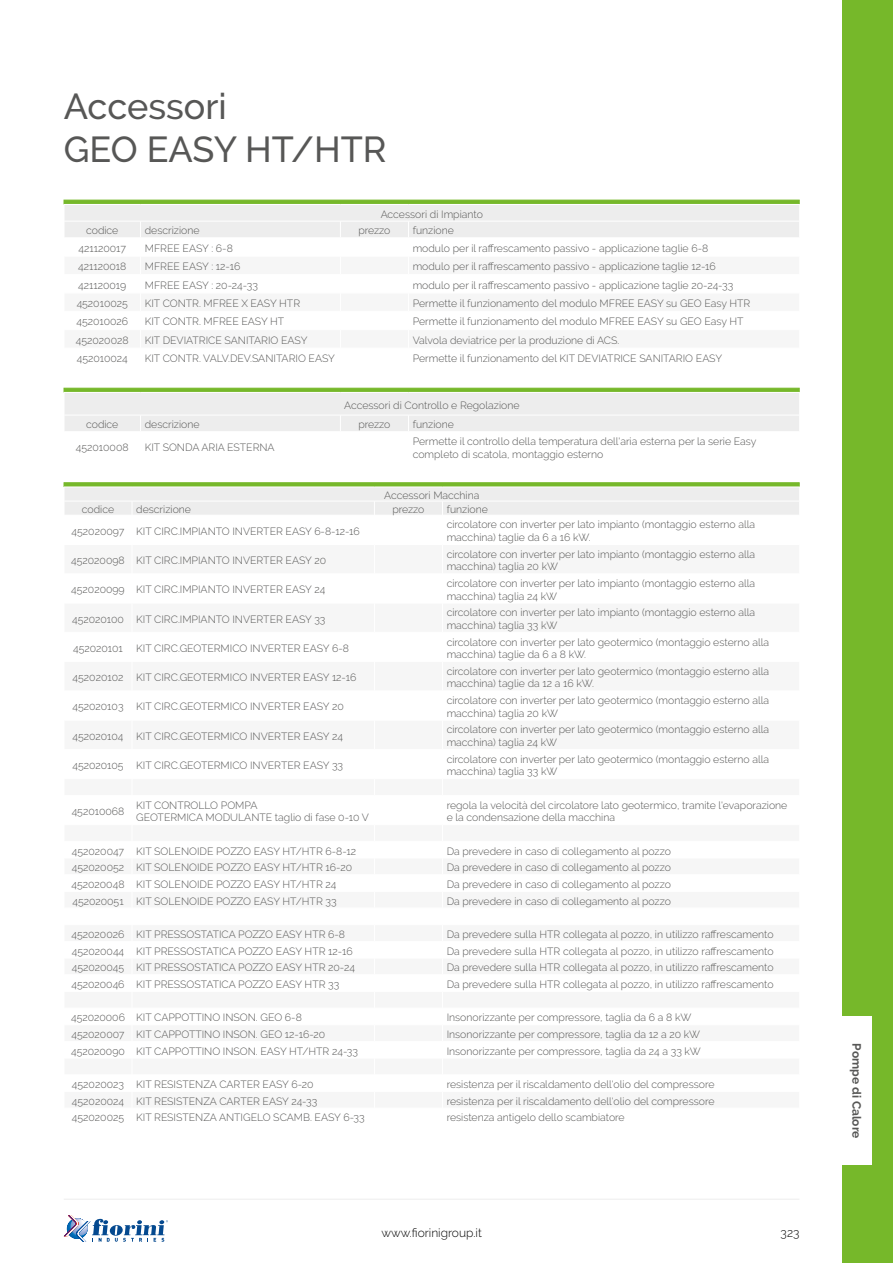
<style>
.page{position:relative;width:893px;height:1263px;background:#fff}
.page>*{position:absolute;margin:0;border:0;box-sizing:border-box;transform-origin:0 0}
.t1{font:500 36px/43.2px "Raleway";color:#575756}
.t2{font:300 12px "Raleway";color:#000}
.t3{font:700 12px "Raleway";color:#575756}
.t4{font:300 10.5px/12.6px "Raleway";color:#575756}
</style>
<div class="page">
<div style="left:842px;top:0;width:51px;height:1263px;background:#76b82a"></div>
<div style="left:829px;top:1016px;width:43px;height:149px;background:#fff"></div>
<hr style="left:64px;top:1199px;width:735px;height:1px;background:#ededed">
<svg style="left:64px;top:1215px;width:104px;height:27px"></svg>
<div style="left:64px;top:200px;width:735px;height:4px;background:#76b82a;border:1px solid #76b82a"></div>
<svg style="left:64px;top:388px;width:735px;height:4px;background:#79b930"></svg>
<svg style="left:64px;top:482px;width:735px;height:5px;background:#89c147"></svg>
<div style="left:65px;top:204px;width:734px;height:33px;background:#ededed"></div>
<div style="left:65px;top:392px;width:734px;height:39px;background:#ededed"></div>
<div style="left:65px;top:487px;width:734px;height:28px;background:#ededed"></div>
<h1 class="t1" style="left:64px;top:85px;width:324px">Accessori<br>GEO EASY HT/HTR</h1>
<p class="t4" style="left:381px;top:208px;width:104px">Accessori di Impianto</p>
<p class="t4" style="left:86px;top:224px;width:34px">codice</p>
<p class="t4" style="left:145px;top:224px;width:56px">descrizione</p>
<p class="t4" style="left:358px;top:224px;width:34px">prezzo</p>
<p class="t4" style="left:413px;top:224px;width:43px">funzione</p>
<p class="t4" style="left:79px;top:242px;width:49px">421120017</p>
<p class="t4" style="left:145px;top:242px;width:90px">MFREE EASY : 6-8</p>
<p class="t4" style="left:413px;top:242px;width:297px">modulo per il raffrescamento passivo - applicazione taglie 6-8</p>
<p class="t4" style="left:78px;top:260px;width:50px">421120018</p>
<p class="t4" style="left:145px;top:260px;width:97px">MFREE EASY : 12-16</p>
<p class="t4" style="left:413px;top:260px;width:305px">modulo per il raffrescamento passivo - applicazione taglie 12-16</p>
<p class="t4" style="left:78px;top:279px;width:50px">421120019</p>
<p class="t4" style="left:145px;top:279px;width:115px">MFREE EASY : 20-24-33</p>
<p class="t4" style="left:413px;top:279px;width:322px">modulo per il raffrescamento passivo - applicazione taglie 20-24-33</p>
<p class="t4" style="left:77px;top:297px;width:53px">452010025</p>
<p class="t4" style="left:145px;top:297px;width:157px">KIT CONTR. MFREE X EASY HTR</p>
<p class="t4" style="left:413px;top:297px;width:339px">Permette il funzionamento del modulo MFREE EASY su GEO Easy HTR</p>
<p class="t4" style="left:76px;top:315px;width:53px">452010026</p>
<p class="t4" style="left:145px;top:315px;width:141px">KIT CONTR. MFREE EASY HT</p>
<p class="t4" style="left:413px;top:315px;width:332px">Permette il funzionamento del modulo MFREE EASY su GEO Easy HT</p>
<p class="t4" style="left:76px;top:334px;width:54px">452020028</p>
<p class="t4" style="left:145px;top:334px;width:164px">KIT DEVIATRICE SANITARIO EASY</p>
<p class="t4" style="left:413px;top:334px;width:208px">Valvola deviatrice per la produzione di ACS.</p>
<p class="t4" style="left:77px;top:352px;width:53px">452010024</p>
<p class="t4" style="left:145px;top:352px;width:192px">KIT CONTR. VALV.DEV.SANITARIO EASY</p>
<p class="t4" style="left:413px;top:352px;width:311px">Permette il funzionamento del KIT DEVIATRICE SANITARIO EASY</p>
<p class="t4" style="left:344px;top:399px;width:177px">Accessori di Controllo e Regolazione</p>
<p class="t4" style="left:86px;top:418px;width:34px">codice</p>
<p class="t4" style="left:145px;top:418px;width:56px">descrizione</p>
<p class="t4" style="left:358px;top:418px;width:34px">prezzo</p>
<p class="t4" style="left:413px;top:418px;width:43px">funzione</p>
<p class="t4" style="left:76px;top:441px;width:54px">452010008</p>
<p class="t4" style="left:145px;top:441px;width:131px">KIT SONDA ARIA ESTERNA</p>
<p class="t4" style="left:413px;top:435px;width:345px">Permette il controllo della temperatura dell'aria esterna per la serie Easy completo di scatola, montaggio esterno</p>
<p class="t4" style="left:384px;top:489px;width:97px">Accessori Macchina</p>
<p class="t4" style="left:82px;top:503px;width:34px">codice</p>
<p class="t4" style="left:136px;top:503px;width:56px">descrizione</p>
<p class="t4" style="left:392px;top:503px;width:34px">prezzo</p>
<p class="t4" style="left:447px;top:503px;width:43px">funzione</p>
<p class="t4" style="left:72px;top:525px;width:290px">452020097 KIT CIRC.IMPIANTO INVERTER EASY 6-8-12-16</p>
<p class="t4" style="left:447px;top:518px;width:310px">circolatore con inverter per lato impianto (montaggio esterno alla macchina) taglie da 6 a 16 kW.</p>
<p class="t4" style="left:71px;top:554px;width:256px">452020098 KIT CIRC.IMPIANTO INVERTER EASY 20</p>
<p class="t4" style="left:447px;top:548px;width:310px">circolatore con inverter per lato impianto (montaggio esterno alla macchina) taglia 20 kW</p>
<p class="t4" style="left:71px;top:583px;width:255px">452020099 KIT CIRC.IMPIANTO INVERTER EASY 24</p>
<p class="t4" style="left:447px;top:577px;width:310px">circolatore con inverter per lato impianto (montaggio esterno alla macchina) taglia 24 kW</p>
<p class="t4" style="left:72px;top:613px;width:255px">452020100 KIT CIRC.IMPIANTO INVERTER EASY 33</p>
<p class="t4" style="left:447px;top:606px;width:310px">circolatore con inverter per lato impianto (montaggio esterno alla macchina) taglia 33 kW</p>
<p class="t4" style="left:73px;top:642px;width:51px">452020101</p>
<p class="t4" style="left:136px;top:642px;width:214px">KIT CIRC.GEOTERMICO INVERTER EASY 6-8</p>
<p class="t4" style="left:447px;top:635px;width:324px">circolatore con inverter per lato geotermico (montaggio esterno alla macchina) taglie da 6 a 8 kW.</p>
<p class="t4" style="left:73px;top:671px;width:285px">452020102 KIT CIRC.GEOTERMICO INVERTER EASY 12-16</p>
<p class="t4" style="left:447px;top:665px;width:324px">circolatore con inverter per lato geotermico (montaggio esterno alla macchina) taglie da 12 a 16 kW.</p>
<p class="t4" style="left:72px;top:700px;width:273px">452020103 KIT CIRC.GEOTERMICO INVERTER EASY 20</p>
<p class="t4" style="left:447px;top:694px;width:324px">circolatore con inverter per lato geotermico (montaggio esterno alla macchina) taglia 20 kW</p>
<p class="t4" style="left:72px;top:730px;width:272px">452020104 KIT CIRC.GEOTERMICO INVERTER EASY 24</p>
<p class="t4" style="left:447px;top:723px;width:324px">circolatore con inverter per lato geotermico (montaggio esterno alla macchina) taglia 24 kW</p>
<p class="t4" style="left:72px;top:759px;width:272px">452020105 KIT CIRC.GEOTERMICO INVERTER EASY 33</p>
<p class="t4" style="left:447px;top:753px;width:324px">circolatore con inverter per lato geotermico (montaggio esterno alla macchina) taglia 33 kW</p>
<p class="t4" style="left:72px;top:805px;width:54px">452010068</p>
<p class="t4" style="left:136px;top:799px;width:234px">KIT CONTROLLO POMPA<br>GEOTERMICA MODULANTE taglio di fase 0-10 V</p>
<p class="t4" style="left:447px;top:799px;width:342px">regola la velocità del circolatore lato geotermico, tramite l'evaporazione e la condensazione della macchina</p>
<p class="t4" style="left:72px;top:844px;width:286px">452020047 KIT SOLENOIDE POZZO EASY HT/HTR 6-8-12</p>
<p class="t4" style="left:447px;top:844px;width:226px">Da prevedere in caso di collegamento al pozzo</p>
<p class="t4" style="left:72px;top:861px;width:282px">452020052 KIT SOLENOIDE POZZO EASY HT/HTR 16-20</p>
<p class="t4" style="left:447px;top:861px;width:226px">Da prevedere in caso di collegamento al pozzo</p>
<p class="t4" style="left:71px;top:878px;width:266px">452020048 KIT SOLENOIDE POZZO EASY HT/HTR 24</p>
<p class="t4" style="left:447px;top:878px;width:226px">Da prevedere in caso di collegamento al pozzo</p>
<p class="t4" style="left:72px;top:894px;width:266px">452020051 KIT SOLENOIDE POZZO EASY HT/HTR 33</p>
<p class="t4" style="left:447px;top:894px;width:226px">Da prevedere in caso di collegamento al pozzo</p>
<p class="t4" style="left:72px;top:928px;width:275px">452020026 KIT PRESSOSTATICA POZZO EASY HTR 6-8</p>
<p class="t4" style="left:447px;top:928px;width:328px">Da prevedere sulla HTR collegata al pozzo, in utilizzo raffrescamento</p>
<p class="t4" style="left:72px;top:945px;width:282px">452020044 KIT PRESSOSTATICA POZZO EASY HTR 12-16</p>
<p class="t4" style="left:447px;top:945px;width:328px">Da prevedere sulla HTR collegata al pozzo, in utilizzo raffrescamento</p>
<p class="t4" style="left:72px;top:961px;width:285px">452020045 KIT PRESSOSTATICA POZZO EASY HTR 20-24</p>
<p class="t4" style="left:447px;top:961px;width:328px">Da prevedere sulla HTR collegata al pozzo, in utilizzo raffrescamento</p>
<p class="t4" style="left:71px;top:978px;width:269px">452020046 KIT PRESSOSTATICA POZZO EASY HTR 33</p>
<p class="t4" style="left:447px;top:978px;width:328px">Da prevedere sulla HTR collegata al pozzo, in utilizzo raffrescamento</p>
<p class="t4" style="left:71px;top:1011px;width:232px">452020006 KIT CAPPOTTINO INSON. GEO 6-8</p>
<p class="t4" style="left:447px;top:1011px;width:246px">Insonorizzante per compressore, taglia da 6 a 8 kW</p>
<p class="t4" style="left:72px;top:1028px;width:255px">452020007 KIT CAPPOTTINO INSON. GEO 12-16-20</p>
<p class="t4" style="left:447px;top:1028px;width:255px">Insonorizzante per compressore, taglia da 12 a 20 kW</p>
<p class="t4" style="left:71px;top:1045px;width:288px">452020090 KIT CAPPOTTINO INSON. EASY HT/HTR 24-33</p>
<p class="t4" style="left:447px;top:1045px;width:256px">Insonorizzante per compressore, taglia da 24 a 33 kW</p>
<p class="t4" style="left:72px;top:1078px;width:243px">452020023 KIT RESISTENZA CARTER EASY 6-20</p>
<p class="t4" style="left:447px;top:1078px;width:269px">resistenza per il riscaldamento dell'olio del compressore</p>
<p class="t4" style="left:72px;top:1095px;width:247px">452020024 KIT RESISTENZA CARTER EASY 24-33</p>
<p class="t4" style="left:447px;top:1095px;width:269px">resistenza per il riscaldamento dell'olio del compressore</p>
<p class="t4" style="left:72px;top:1111px;width:294px">452020025 KIT RESISTENZA ANTIGELO SCAMB. EASY 6-33</p>
<p class="t4" style="left:447px;top:1111px;width:179px">resistenza antigelo dello scambiatore</p>
<p class="t2" style="left:381px;top:1225px;width:102px">www.fiorinigroup.it</p>
<p class="t2" style="left:781px;top:1225px;width:20px">323</p>
<p class="t3" style="left:864px;top:1043px;width:96px;rotate:90deg">Pompe di Calore</p>
</div>
